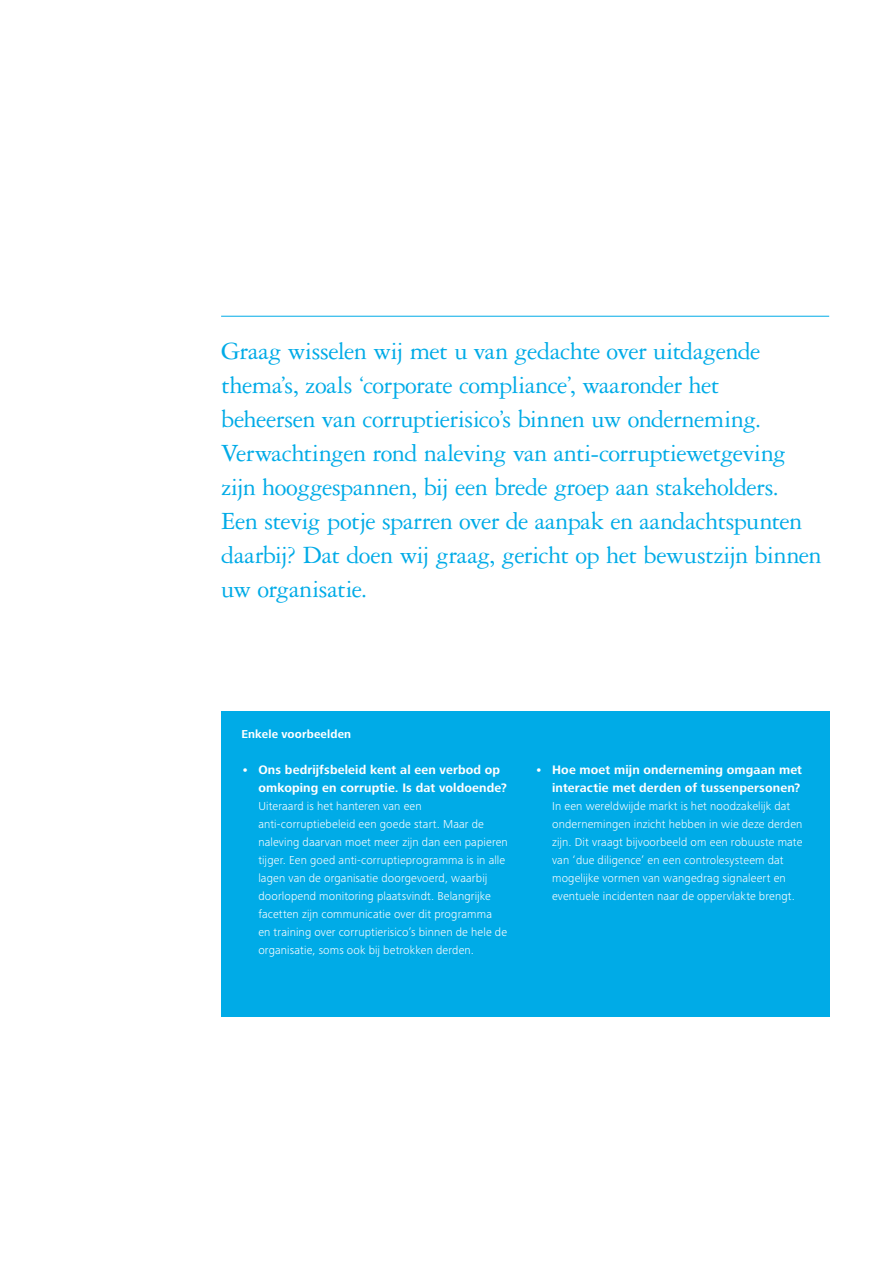
<style>
.page{position:relative;width:893px;height:1263px;background:#fff}
.page>*{position:absolute;margin:0;border:0;box-sizing:border-box;transform-origin:0 0}
.Introtekst_kleur{font:26.4px/33.9px "Garamond 3 LT Std";letter-spacing:-.02em;color:#00abe7}
.t1{font:700 12.75px/18px "Frutiger Next Pro";letter-spacing:.01em;color:#fff}
.Body{font:300 11.85px/18px "Frutiger Next Pro";letter-spacing:.015em;color:#fff}
.Body-2{font:700 11.85px "Frutiger Next Pro";letter-spacing:.015em;color:#fff}
</style>
<div class="page">
<div style="left:221px;top:711px;width:608px;height:306px;background:#00abe7"></div>
<hr style="left:221px;top:316px;width:608px;height:1px;background:#00abe7">
<p class="Introtekst_kleur" style="left:221px;top:335px;width:602px">Graag wisselen wij met u van gedachte over uitdagende thema’s, zoals ‘corporate compliance’, waaronder het<br>beheersen van corruptierisico’s binnen uw onderneming.<br>Verwachtingen rond naleving van anti-corruptiewetgeving zijn hooggespannen, bij een brede groep aan stakeholders.<br>Een stevig potje sparren over de aanpak en aandachtspunten daarbij? Dat doen wij graag, gericht op het bewustzijn binnen uw organisatie.</p>
<p class="Body-2" style="left:241px;top:727px;width:111px">Enkele voorbeelden</p>
<p class="t1" style="left:258px;top:761px;width:250px;text-indent:-17px">• Ons bedrijfsbeleid kent al een verbod op omkoping en corruptie. Is dat voldoende?</p>
<p class="Body" style="left:258px;top:797px;width:251px">Uiteraard is het hanteren van een anti-corruptiebeleid een goede start. Maar de naleving daarvan moet meer zijn dan een papieren tijger. Een goed anti-corruptieprogramma is in alle lagen van de organisatie doorgevoerd, waarbij doorlopend monitoring plaatsvindt. Belangrijke facetten zijn communicatie over dit programma<br>en training over corruptierisico’s binnen de hele de organisatie, soms ook bij betrokken derden.</p>
<p class="t1" style="left:535px;top:761px;width:269px;text-align:right">• Hoe moet mijn onderneming omgaan met interactie met derden of tussenpersonen?</p>
<p class="Body" style="left:552px;top:797px;width:252px">In een wereldwijde markt is het noodzakelijk dat ondernemingen inzicht hebben in wie deze derden zijn. Dit vraagt bijvoorbeeld om een robuuste mate van ‘due diligence’ en een controlesysteem dat mogelijke vormen van wangedrag signaleert en eventuele incidenten naar de oppervlakte brengt.</p>
</div>
